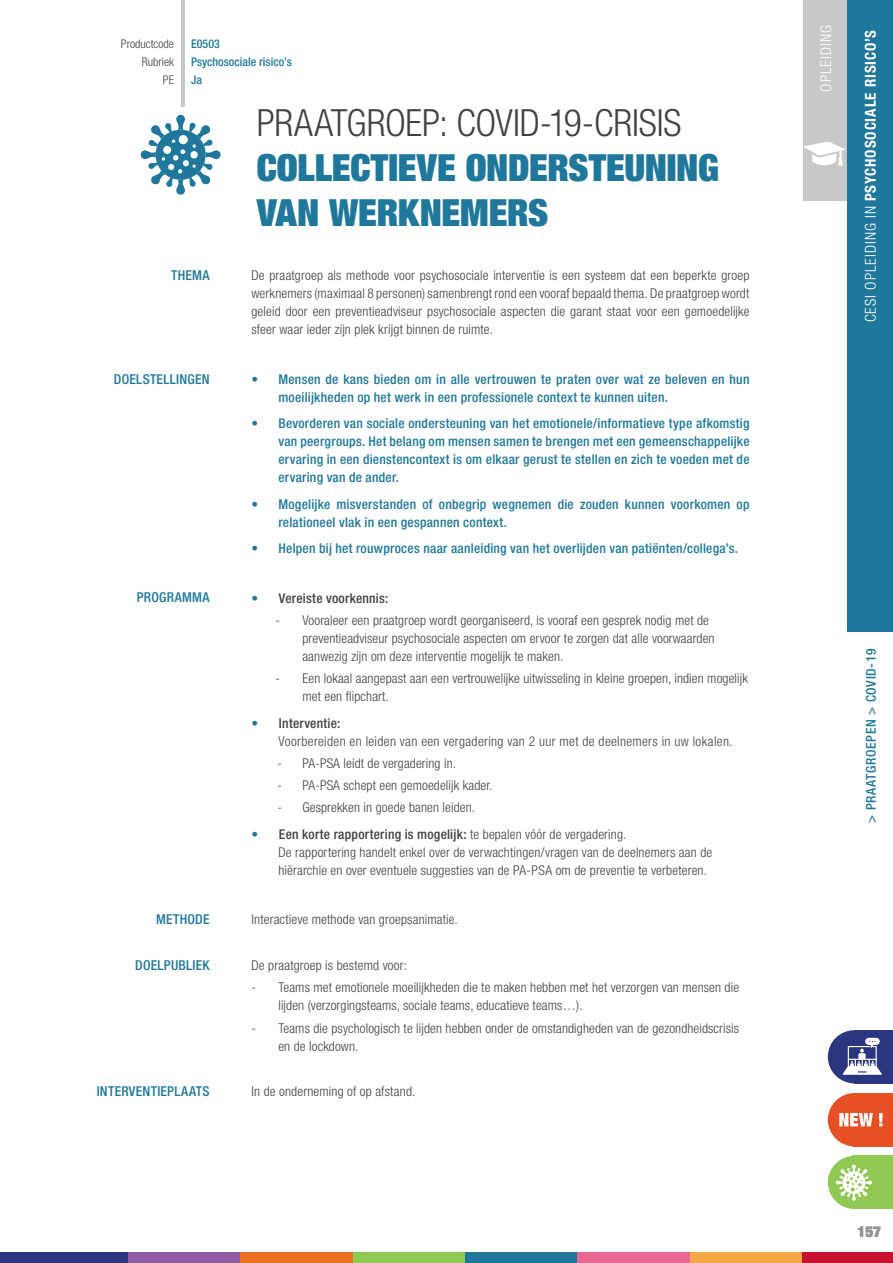
<style>
.page{position:relative;width:893px;height:1263px;background:#fff}
.page>*{position:absolute;margin:0;border:0;box-sizing:border-box;transform-origin:0 0}
.t1{font:900 expanded 37.5px/45px "Helvetica Neue";letter-spacing:-.01em;color:#1f789b}
.t2{font:300 condensed 37.5px "Helvetica Neue";letter-spacing:-.005em;color:#414042}
.t3{font:700 condensed 15px "Helvetica Neue";letter-spacing:.06em;color:#fff}
.t4{font:300 condensed 15px "Helvetica Neue";letter-spacing:.065em;color:#fff}
.t5{font:900 expanded 15px "Helvetica Neue";color:#939598}
.t6{font:500 condensed 13.65px "Helvetica Neue";letter-spacing:.015em;color:#1f789b}
.t7{font:300 condensed 13.5px/18px "Helvetica Neue";letter-spacing:.01em;color:#414042}
.t8{font:500 condensed 13.5px/18px "Helvetica Neue";letter-spacing:.015em;color:#1f789b}
.t9{font:300 condensed 13.5px/18px "Helvetica Neue";letter-spacing:.03em;color:#414042}
.t10{font:500 condensed 13.5px "Helvetica Neue";letter-spacing:.05em;color:#1f789b}
.t11{font:500 condensed 13.5px "Helvetica Neue";letter-spacing:.015em;color:#414042}
.t12{font:500 condensed 12px "Helvetica Neue";color:#1f789b}
.t13{font:300 condensed 12px "Helvetica Neue";color:#414042}
.s1{font-weight:300;color:#1f789b}
.s2{color:#1f789b}
.s3{font-weight:500}
.s4{font-weight:300}
</style>
<div class="page">
<div style="left:689px;top:1252px;width:113px;height:11px;background:#f4a747"></div>
<div style="left:577px;top:1252px;width:112px;height:11px;background:#e96894"></div>
<div style="left:464px;top:1252px;width:113px;height:11px;background:#1f789b"></div>
<div style="left:352px;top:1252px;width:113px;height:11px;background:#90c854"></div>
<div style="left:240px;top:1252px;width:112px;height:11px;background:#ec7223"></div>
<div style="left:127px;top:1252px;width:113px;height:11px;background:#8f5ca5"></div>
<div style="left:0;top:1252px;width:128px;height:11px;background:#2b3680"></div>
<div style="left:802px;top:1252px;width:91px;height:11px;background:#c41230"></div>
<div style="left:804px;top:0;width:43px;height:201px;background:#c7c8ca"></div>
<svg style="left:803px;top:142px;width:42px;height:24px"></svg>
<div style="left:847px;top:0;width:46px;height:631px;background:#1f789b"></div>
<hr style="left:181px;top:0;width:4px;height:106px;background:#c7c8ca">
<svg style="left:141px;top:115px;width:80px;height:80px"></svg>
<div style="left:853px;top:1156px;width:40px;height:53px;background:#90c854"></div>
<div style="left:828px;top:1156px;width:53px;height:53px;background:#90c854;border-radius:50%"></div>
<svg style="left:836px;top:1164px;width:36px;height:37px"></svg>
<div style="left:853px;top:1093px;width:40px;height:53px;background:#e75025"></div>
<div style="left:828px;top:1093px;width:53px;height:53px;background:#e75025;border-radius:50%"></div>
<svg style="left:839px;top:1113px;width:43px;height:13px"></svg>
<div style="left:855px;top:1030px;width:38px;height:53px;background:#2b3680"></div>
<div style="left:828px;top:1030px;width:53px;height:53px;background:#2b3680;border-radius:50%"></div>
<svg style="left:843px;top:1038px;width:39px;height:37px"></svg>
<p class="t13" style="left:121px;top:37px;width:55px">Productcode</p>
<p class="t12" style="left:191px;top:36px;width:30px">E0503</p>
<p class="t13" style="left:142px;top:55px;width:34px">Rubriek</p>
<p class="t12" style="left:191px;top:54px;width:102px">Psychosociale risico’s</p>
<p class="t13" style="left:163px;top:73px;width:13px">PE</p>
<p class="t12" style="left:191px;top:72px;width:12px">Ja</p>
<h1 class="t2" style="left:257px;top:101px;width:426px">PRAATGROEP: COVID-19-CRISIS</h1>
<h1 class="t1" style="left:257px;top:144px;width:463px">COLLECTIEVE ONDERSTEUNING<br>VAN WERKNEMERS</h1>
<p class="t6" style="left:171px;top:267px;width:40px">THEMA</p>
<p class="t7" style="left:251px;top:267px;width:500px;text-align:justify">De praatgroep als methode voor psychosociale interventie is een systeem dat een beperkte groep werknemers (maximaal 8 personen) samenbrengt rond een vooraf bepaald thema. De praatgroep wordt geleid door een preventieadviseur psychosociale aspecten die garant staat voor een gemoedelijke sfeer waar ieder zijn plek krijgt binnen de ruimte.</p>
<p class="t6" style="left:114px;top:371px;width:97px">DOELSTELLINGEN</p>
<p class="t8" style="left:278px;top:370px;width:473px;text-indent:-27px">• Mensen de kans bieden om in alle vertrouwen te praten over wat ze beleven en hun moeilijkheden op het werk in een professionele context te kunnen uiten.</p>
<p class="t8" style="left:278px;top:414px;width:473px;text-align:justify;text-indent:-27px">• Bevorderen van sociale ondersteuning van het emotionele/informatieve type afkomstig van peergroups. Het belang om mensen samen te brengen met een gemeenschappelijke ervaring in een dienstencontext is om elkaar gerust te stellen en zich te voeden met de ervaring van de ander.</p>
<p class="t8" style="left:278px;top:495px;width:473px;text-indent:-27px">• Mogelijke misverstanden of onbegrip wegnemen die zouden kunnen voorkomen op relationeel vlak in een gespannen context.</p>
<p class="t8" style="left:251px;top:539px;width:488px">• Helpen bij het rouwproces naar aanleiding van het overlijden van patiënten/collega’s.</p>
<p class="t6" style="left:137px;top:589px;width:74px">PROGRAMMA</p>
<p class="t11" style="left:251px;top:590px;width:138px"><span class="s1">•</span> Vereiste voorkennis:</p>
<p class="t7" style="left:302px;top:611px;width:414px;text-indent:-27px">- Vooraleer een praatgroep wordt georganiseerd, is vooraf een gesprek nodig met de preventieadviseur psychosociale aspecten om ervoor te zorgen dat alle voorwaarden aanwezig zijn om deze interventie mogelijk te maken.</p>
<p class="t7" style="left:302px;top:669px;width:447px;text-indent:-27px">- Een lokaal aangepast aan een vertrouwelijke uitwisseling in kleine groepen, indien mogelijk met een flipchart.</p>
<p class="t9" style="left:278px;top:714px;width:456px;text-indent:-27px"><span class="s2">•</span> <span class="s3">Interventie:<br></span>Voorbereiden en leiden van een vergadering van 2 uur met de deelnemers in uw lokalen.</p>
<p class="t7" style="left:278px;top:754px;width:180px">- PA-PSA leidt de vergadering in.</p>
<p class="t7" style="left:278px;top:776px;width:216px">- PA-PSA schept een gemoedelijk kader.</p>
<p class="t7" style="left:278px;top:798px;width:199px">- Gesprekken in goede banen leiden.</p>
<p class="t7" style="left:278px;top:825px;width:435px;text-indent:-27px"><span class="s2">•</span> <span class="s3">Een korte rapportering is mogelijk:</span> te bepalen vóór de vergadering.<br>De rapportering handelt enkel over de verwachtingen/vragen van de deelnemers aan de hiërarchie en over eventuele suggesties van de PA-PSA om de preventie te verbeteren.</p>
<p class="t6" style="left:156px;top:911px;width:55px">METHODE</p>
<p class="t7" style="left:251px;top:910px;width:208px">Interactieve methode van groepsanimatie.</p>
<p class="t6" style="left:135px;top:957px;width:76px">DOELPUBLIEK</p>
<p class="t7" style="left:251px;top:956px;width:157px">De praatgroep is bestemd voor:</p>
<p class="t7" style="left:278px;top:978px;width:462px;text-indent:-27px">- Teams met emotionele moeilijkheden die te maken hebben met het verzorgen van mensen die lijden (verzorgingsteams, sociale teams, educatieve teams…).</p>
<p class="t7" style="left:278px;top:1018px;width:462px;text-indent:-27px">- Teams die psychologisch te lijden hebben onder de omstandigheden van de gezondheidscrisis en de lockdown.</p>
<p class="t6" style="left:97px;top:1082px;width:114px">INTERVENTIEPLAATS</p>
<p class="t7" style="left:251px;top:1082px;width:165px">In de onderneming of op afstand.</p>
<p class="t4" style="left:817px;top:92px;width:68px;rotate:-90deg">OPLEIDING</p>
<p class="t3" style="left:861px;top:322px;width:294px;rotate:-90deg"><span class="s4">CESI OPLEIDING IN</span> PSYCHOSOCIALE RISICO’S</p>
<p class="t10" style="left:863px;top:823px;width:176px;rotate:-90deg">&gt; PRAATGROEPEN &gt; COVID-19</p>
<p class="t5" style="left:858px;top:1222px;width:25px">157</p>
</div>
